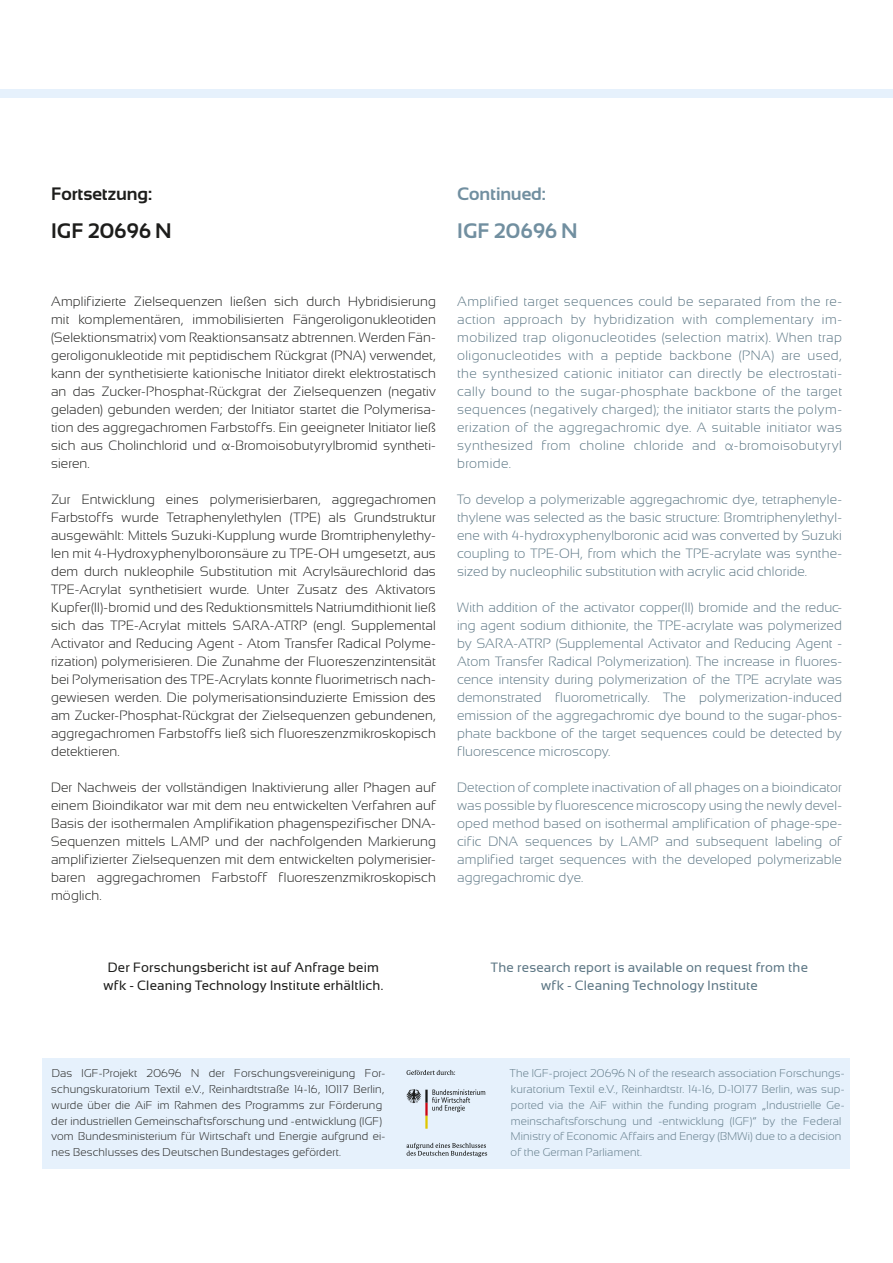
<style>
.page{position:relative;width:893px;height:1263px;background:#fff}
.page>*{position:absolute;margin:0;border:0;box-sizing:border-box;transform-origin:0 0}
.t1{font:700 21px "Sansation";letter-spacing:.005em;color:#718fa0}
.t2{font:700 21px "Sansation";letter-spacing:.005em;color:#1d1d1b}
.t3{font:700 18px "Sansation";letter-spacing:-.01em;color:#1d1d1b}
.t4{font:700 18px "Sansation";letter-spacing:-.005em;color:#718fa0}
.t5{font:300 13.5px/18px "Sansation";letter-spacing:.01em;color:#1d1d1b;text-align:justify}
.t6{font:300 13.5px/18px "Sansation";letter-spacing:.01em;color:#5d7785;text-align:justify}
.t7{font:13.5px/18px "Sansation";letter-spacing:.01em;color:#1d1d1b;text-align:center}
.t8{font:13.5px/18px "Sansation";letter-spacing:.01em;color:#5d7785;text-align:center}
.t9{font:300 11.25px/15.8px "Sansation";letter-spacing:.015em;color:#1d1d1b}
.t10{font:300 11.25px/15.8px "Sansation";letter-spacing:.02em;color:#5d7785}
.s1{font-family:"Courier New";font-weight:400;font-size:15px}
</style>
<div class="page">
<div style="left:43px;top:1058px;width:807px;height:110px;background:#e6f1fc"></div>
<svg style="left:407px;top:1070px;width:48px;height:5px"></svg>
<svg style="left:407px;top:1143px;width:80px;height:14px"></svg>
<svg style="left:406px;top:1089px;width:79px;height:40px"></svg>
<div style="left:0;top:89px;width:893px;height:9px;background:#e6f1fc"></div>
<h2 class="t3" style="left:51px;top:184px;width:103px">Fortsetzung:</h2>
<h1 class="t2" style="left:51px;top:219px;width:122px">IGF 20696 N</h1>
<h2 class="t4" style="left:457px;top:184px;width:90px">Continued:</h2>
<h1 class="t1" style="left:457px;top:219px;width:122px">IGF 20696 N</h1>
<p class="t5" style="left:51px;top:292px;width:386px">Amplifizierte Zielsequenzen ließen sich durch Hybridisierung mit komplementären, immobilisierten Fängeroligonukleotiden (Selektionsmatrix) vom Reaktionsansatz abtrennen. Werden Fän&shy;geroligonukleotide mit peptidischem Rückgrat (PNA) verwendet, kann der synthetisierte kationische Initiator direkt elektrostatisch an das Zucker-Phosphat-Rückgrat der Zielsequenzen (negativ geladen) gebunden werden; der Initiator startet die Polymerisa&shy;tion des aggregachromen Farbstoffs. Ein geeigneter Initiator ließ sich aus Cholinchlorid und <span class="s1">α</span>-Bromoisobutyrylbromid syntheti&shy;sieren.</p>
<p class="t5" style="left:51px;top:490px;width:386px">Zur Entwicklung eines polymerisierbaren, aggregachromen Farbstoffs wurde Tetraphenylethylen (TPE) als Grundstruktur ausgewählt: Mittels Suzuki-Kupplung wurde Bromtriphenylethy&shy;len mit 4-Hydroxyphenylboronsäure zu TPE-OH umgesetzt, aus dem durch nukleophile Substitution mit Acrylsäurechlorid das TPE-Acrylat synthetisiert wurde. Unter Zusatz des Aktivators Kupfer(II)-bromid und des Reduktionsmittels Natriumdithionit ließ sich das TPE-Acrylat mittels SARA-ATRP (engl. Supplemental Activator and Reducing Agent - Atom Transfer Radical Polyme&shy;rization) polymerisieren. Die Zunahme der Fluoreszenzintensität bei Polymerisation des TPE-Acrylats konnte fluorimetrisch nach&shy;gewiesen werden. Die polymerisationsinduzierte Emission des am Zucker-Phosphat-Rückgrat der Zielsequenzen gebundenen, aggregachromen Farbstoffs ließ sich fluoreszenzmikroskopisch detektieren.</p>
<p class="t5" style="left:51px;top:778px;width:386px">Der Nachweis der vollständigen Inaktivierung aller Phagen auf einem Bioindikator war mit dem neu entwickelten Verfahren auf Basis der isothermalen Amplifikation phagenspezifischer DNA-Sequenzen mittels LAMP und der nachfolgenden Markierung amplifizierter Zielsequenzen mit dem entwickelten polymerisier&shy;baren aggregachromen Farbstoff fluoreszenzmikroskopisch möglich.</p>
<p class="t6" style="left:457px;top:292px;width:386px">Amplified target sequences could be separated from the re&shy;action approach by hybridization with complementary im&shy;mobilized trap oligonucleotides (selection matrix). When trap oligonucleotides with a peptide backbone (PNA) are used, the synthesized cationic initiator can directly be electrostati&shy;cally bound to the sugar-phosphate backbone of the target sequences (negatively charged); the initiator starts the polym&shy;erization of the aggregachromic dye. A suitable initiator was synthesized from choline chloride and <span class="s1">α</span>-bromoisobutyryl bromide.</p>
<p class="t6" style="left:457px;top:490px;width:386px">To develop a polymerizable aggregachromic dye, tetraphenyle&shy;thylene was selected as the basic structure: Bromtriphenylethyl&shy;ene with 4-hydroxyphenylboronic acid was converted by Suzuki coupling to TPE-OH, from which the TPE-acrylate was synthe&shy;sized by nucleophilic substitution with acrylic acid chloride.</p>
<p class="t6" style="left:457px;top:598px;width:386px">With addition of the activator copper(II) bromide and the reduc&shy;ing agent sodium dithionite, the TPE-acrylate was polymerized by SARA-ATRP (Supplemental Activator and Reducing Agent - Atom Transfer Radical Polymerization). The increase in fluores&shy;cence intensity during polymerization of the TPE acrylate was demonstrated fluorometrically. The polymerization-induced emission of the aggregachromic dye bound to the sugar-phos&shy;phate backbone of the target sequences could be detected by fluorescence microscopy.</p>
<p class="t6" style="left:457px;top:778px;width:386px">Detection of complete inactivation of all phages on a bioindicator was possible by fluorescence microscopy using the newly devel&shy;oped method based on isothermal amplification of phage-spe&shy;cific DNA sequences by LAMP and subsequent labeling of amplified target sequences with the developed polymerizable aggregachromic dye.</p>
<p class="t7" style="left:104px;top:958px;width:281px">Der Forschungsbericht ist auf Anfrage beim wfk - Cleaning Technology Institute erhältlich.</p>
<p class="t8" style="left:491px;top:958px;width:319px">The research report is available on request from the wfk - Cleaning Technology Institute</p>
<p class="t9" style="left:51px;top:1066px;width:336px">Das IGF-Projekt 20696 N der Forschungsvereinigung For&shy;schungskuratorium Textil e.V., Reinhardtstraße 14-16, 10117 Berlin, wurde über die AiF im Rahmen des Programms zur Förderung der industriellen Gemeinschaftsforschung und -entwicklung (IGF) vom Bundesministerium für Wirtschaft und Energie aufgrund ei&shy;nes Beschlusses des Deutschen Bundestages gefördert.</p>
<p class="t10" style="left:510px;top:1066px;width:336px">The IGF-project 20696 N of the research association Forschungs&shy;kuratorium Textil e.V., Reinhardtstr. 14-16, D-10177 Berlin, was sup&shy;ported via the AiF within the funding program „Industrielle Ge&shy;meinschaftsforschung und -entwicklung (IGF)“ by the Federal Ministry of Economic Affairs and Energy (BMWi) due to a decision of the German Parliament.</p>
</div>
